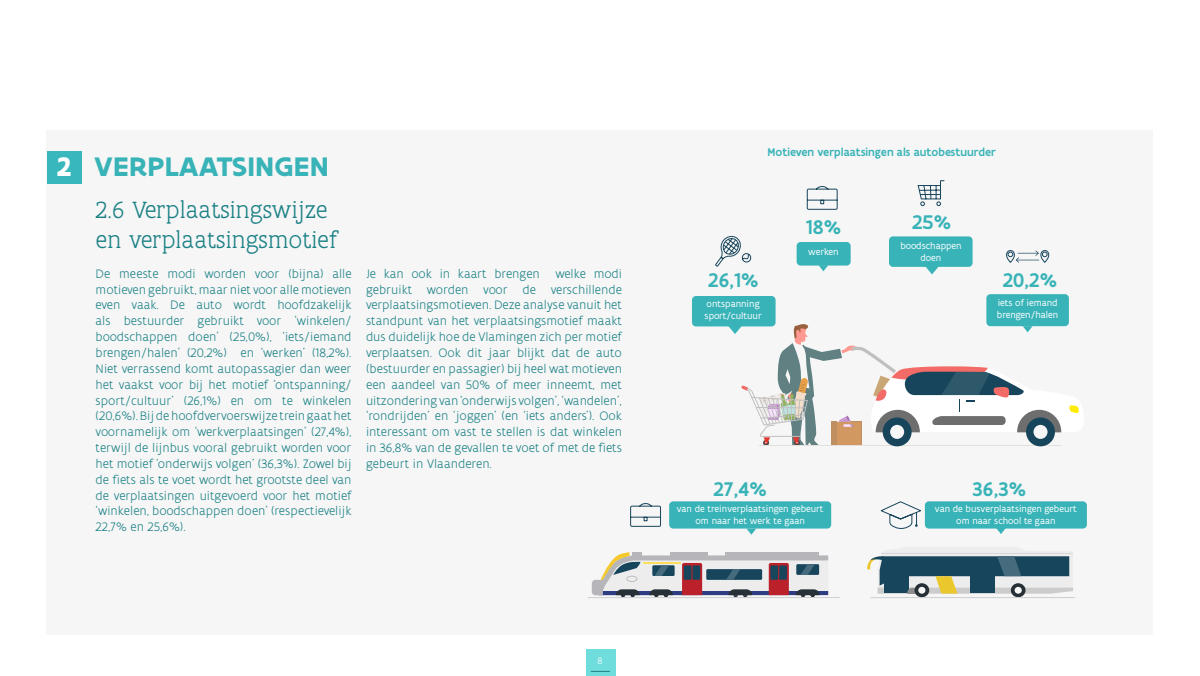
<style>
.page{position:relative;width:1200px;height:676px;background:#fff}
.page>*{position:absolute;margin:0;border:0;box-sizing:border-box;transform-origin:0 0}
.t1{font:700 28.8px "Flanders Art Sans";letter-spacing:.005em;color:#38b3b7}
.t2{font:300 25.2px/30.2px "Flanders Art Serif";color:#1c8186}
.t3{font:500 21.24px "Flanders Art Sans";letter-spacing:.01em;color:#38b3b7}
.t4{font:300 13.2px/15.8px "Flanders Art Sans";color:#1c8186;text-align:justify}
.t5{font:500 12px "Flanders Art Sans";color:#38b3b7}
.t6{font:10px/12px "Flanders Art Sans";color:#fff;text-align:center}
.t7{font:300 10px "Flanders Art Sans";color:#fff}
.s1{color:#fff}
</style>
<div class="page">
<div style="left:47px;top:130px;width:1106px;height:504px;background:#f6f6f6"></div>
<div style="left:47px;top:151px;width:34px;height:32px;background:#38b7bd"></div>
<svg style="left:715px;top:235px;width:37px;height:32px"></svg>
<div style="left:586px;top:649px;width:30px;height:27px;background:#70dddd"></div>
<svg style="left:591px;top:671px;width:19px;height:1px"></svg>
<svg style="left:917px;top:180px;width:28px;height:26px"></svg>
<div style="left:889px;top:236px;width:84px;height:31px;background:#38b3b8;border-radius:4px"></div>
<svg style="left:923px;top:266px;width:18px;height:8px"></svg>
<div style="left:692px;top:296px;width:84px;height:30px;background:#38b3b8;border-radius:4px"></div>
<svg style="left:1006px;top:250px;width:44px;height:13px"></svg>
<div style="left:797px;top:242px;width:54px;height:23px;background:#38b3b8;border-radius:4px"></div>
<div style="left:669px;top:501px;width:162px;height:27px;background:#38b3b8;border-radius:4px"></div>
<div style="left:925px;top:501px;width:162px;height:27px;background:#38b3b8;border-radius:4px"></div>
<svg style="left:819px;top:265px;width:9px;height:6px"></svg>
<svg style="left:746px;top:528px;width:10px;height:6px"></svg>
<svg style="left:996px;top:528px;width:10px;height:6px"></svg>
<div style="left:986px;top:294px;width:83px;height:32px;background:#38b3b8;border-radius:4px"></div>
<svg style="left:726px;top:323px;width:353px;height:123px"></svg>
<svg style="left:806px;top:186px;width:32px;height:24px"></svg>
<svg style="left:630px;top:503px;width:31px;height:24px"></svg>
<svg style="left:867px;top:556px;width:206px;height:41px"></svg>
<hr style="left:881px;top:553px;width:192px;height:1px;background:#d6d6d9">
<svg style="left:592px;top:552px;width:236px;height:45px"></svg>
<div style="left:770px;top:565px;width:8px;height:14px;background:#17455c"></div>
<div style="left:779px;top:565px;width:8px;height:14px;background:#17455c"></div>
<hr style="left:588px;top:597px;width:252px;height:1px;background:#cdcecf">
<hr style="left:870px;top:597px;width:205px;height:1px;background:#cdcecf">
<svg style="left:880px;top:501px;width:41px;height:28px"></svg>
<h1 class="t1" style="left:56px;top:149px;width:274px"><span class="s1">2</span> VERPLAATSINGEN</h1>
<h2 class="t2" style="left:96px;top:194px;width:243px">2.6 Verplaatsingswijze en verplaatsingsmotief</h2>
<p class="t4" style="left:96px;top:265px;width:258px">De meeste modi worden voor (bijna) alle motieven gebruikt, maar niet voor alle motieven even vaak. De auto wordt hoofdzakelijk als bestuurder gebruikt voor ‘winkelen/ boodschappen doen’ (25,0%), ‘iets/iemand brengen/halen’ (20,2%) en ‘werken’ (18,2%).<br>Niet verrassend komt autopassagier dan weer het vaakst voor bij het motief ‘ontspanning/ sport/cultuur’ (26,1%) en om te winkelen (20,6%). Bij de hoofdvervoerswijze trein gaat het voornamelijk om ‘werkverplaatsingen’ (27,4%), terwijl de lijnbus vooral gebruikt worden voor het motief ‘onderwijs volgen’ (36,3%). Zowel bij de fiets als te voet wordt het grootste deel van de verplaatsingen uitgevoerd voor het motief ‘winkelen, boodschappen doen’ (respectievelijk 22,7% en 25,6%).</p>
<p class="t4" style="left:366px;top:265px;width:257px">Je kan ook in kaart brengen welke modi gebruikt worden voor de verschillende verplaatsingsmotieven. Deze analyse vanuit het standpunt van het verplaatsingsmotief maakt dus duidelijk hoe de Vlamingen zich per motief verplaatsen. Ook dit jaar blijkt dat de auto (bestuurder en passagier) bij heel wat motieven een aandeel van 50% of meer inneemt, met uitzondering van ‘onderwijs volgen’, ‘wandelen’, ‘rondrijden’ en ‘joggen’ (en ‘iets anders’). Ook interessant om vast te stellen is dat winkelen in 36,8% van de gevallen te voet of met de fiets gebeurt in Vlaanderen.</p>
<p class="t7" style="left:597px;top:655px;width:7px">8</p>
<p class="t5" style="left:767px;top:144px;width:230px">Motieven verplaatsingen als autobestuurder</p>
<h3 class="t3" style="left:806px;top:214px;width:37px">18%</h3>
<p class="t6" style="left:808px;top:246px;width:32px">werken</p>
<h3 class="t3" style="left:912px;top:209px;width:41px">25%</h3>
<p class="t6" style="left:900px;top:240px;width:63px">boodschappen doen</p>
<h3 class="t3" style="left:708px;top:267px;width:52px">26,1%</h3>
<h3 class="t3" style="left:1003px;top:267px;width:56px">20,2%</h3>
<p class="t6" style="left:705px;top:298px;width:59px;text-align:left">ontspanning sport/cultuur</p>
<p class="t6" style="left:997px;top:296px;width:63px;text-align:left">iets of iemand brengen/halen</p>
<h3 class="t3" style="left:714px;top:475px;width:55px">27,4%</h3>
<h3 class="t3" style="left:973px;top:475px;width:55px">36,3%</h3>
<p class="t6" style="left:677px;top:502px;width:148px">van de treinverplaatsingen gebeurt om naar het werk te gaan</p>
<p class="t6" style="left:935px;top:502px;width:143px">van de busverplaatsingen gebeurt om naar school te gaan</p>
</div>
